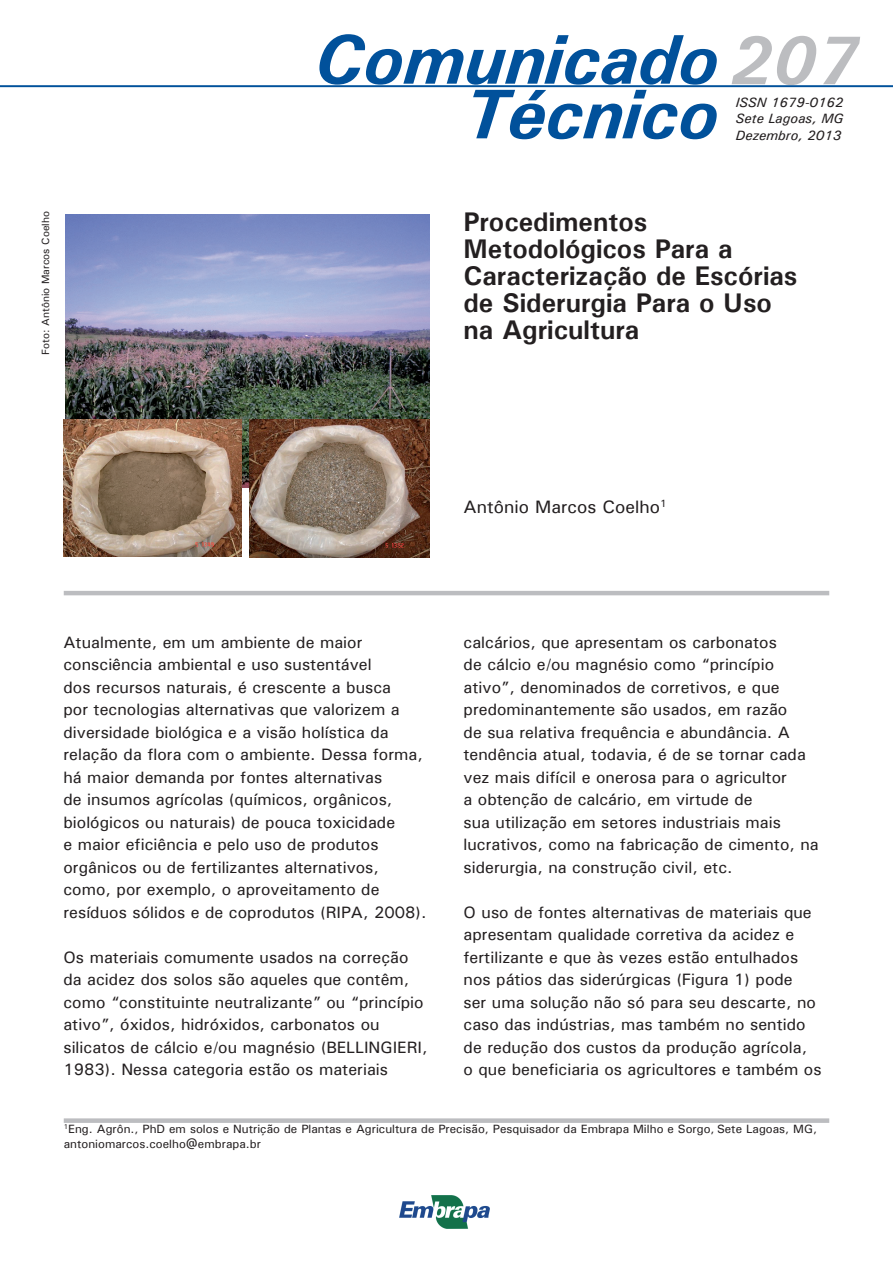
<style>
.page{position:relative;width:893px;height:1263px;background:#fff}
.page>*{position:absolute;margin:0;border:0;box-sizing:border-box;transform-origin:0 0}
.t1{font:italic 700 70.5px "Univers";color:#01519b}
.t2{font:700 27px/27px "Univers";color:#231f20}
.t3{font:18px "Univers";color:#231f20}
.t4{font:16.5px/22.5px "Univers";color:#231f20}
.t5{font:italic 13.5px/16.5px "Univers";color:#231f20;text-align:justify}
.t6{font:12px/14.4px "Univers";color:#231f20}
.t7{font:10.5px "Univers";color:#231f20}
.s1{font-size:69px;color:#bcbdc0}
</style>
<div class="page">
<hr style="left:64px;top:591px;width:765px;height:4px;background:#bcbdc0">
<div style="left:64px;top:1118px;width:765px;height:5px;background:#bcbdc0"></div>
<img style="left:400px;top:1196px;width:90px;height:33px">
<hr style="left:0;top:85px;width:893px;height:2px;background:#01519b">
<img style="left:65px;top:214px;width:364px;height:273px">
<img style="left:63px;top:419px;width:179px;height:137px">
<img style="left:249px;top:419px;width:180px;height:139px">
<p class="t7" style="left:39px;top:355px;width:145px;rotate:-90deg">Foto: Antônio Marcos Coelho</p>
<h1 class="t1" style="left:314px;top:15px;width:546px">Comunicado<span class="s1">207</span></h1>
<p class="t5" style="left:736px;top:94px;width:109px">ISSN 1679-0162<br>Sete Lagoas, MG Dezembro, 2013</p>
<h1 class="t1" style="left:464px;top:69px;width:256px">Técnico</h1>
<h2 class="t2" style="left:464px;top:208px;width:335px">Procedimentos<br>Metodológicos Para a<br>Caracterização de Escórias de Siderurgia Para o Uso na Agricultura</h2>
<p class="t3" style="left:464px;top:495px;width:205px">Antônio Marcos Coelho<sup>1</sup></p>
<p class="t4" style="left:63px;top:630px;width:365px">Atualmente, em um ambiente de maior consciência ambiental e uso sustentável<br>dos recursos naturais, é crescente a busca<br>por tecnologias alternativas que valorizem a diversidade biológica e a visão holística da relação da flora com o ambiente. Dessa forma, há maior demanda por fontes alternativas<br>de insumos agrícolas (químicos, orgânicos, biológicos ou naturais) de pouca toxicidade<br>e maior eficiência e pelo uso de produtos orgânicos ou de fertilizantes alternativos, como, por exemplo, o aproveitamento de resíduos sólidos e de coprodutos (RIPA, 2008).</p>
<p class="t4" style="left:63px;top:945px;width:366px">Os materiais comumente usados na correção da acidez dos solos são aqueles que contêm, como “constituinte neutralizante” ou “princípio ativo”, óxidos, hidróxidos, carbonatos ou silicatos de cálcio e/ou magnésio (BELLINGIERI, 1983). Nessa categoria estão os materiais</p>
<p class="t4" style="left:463px;top:630px;width:357px">calcários, que apresentam os carbonatos<br>de cálcio e/ou magnésio como “princípio ativo”, denominados de corretivos, e que predominantemente são usados, em razão<br>de sua relativa frequência e abundância. A tendência atual, todavia, é de se tornar cada vez mais difícil e onerosa para o agricultor<br>a obtenção de calcário, em virtude de<br>sua utilização em setores industriais mais lucrativos, como na fabricação de cimento, na siderurgia, na construção civil, etc.</p>
<p class="t4" style="left:463px;top:901px;width:360px">O uso de fontes alternativas de materiais que apresentam qualidade corretiva da acidez e fertilizante e que às vezes estão entulhados nos pátios das siderúrgicas (Figura 1) pode<br>ser uma solução não só para seu descarte, no caso das indústrias, mas também no sentido de redução dos custos da produção agrícola,<br>o que beneficiaria os agricultores e também os</p>
<p class="t6" style="left:64px;top:1121px;width:755px"><sup>1</sup>Eng. Agrôn., PhD em solos e Nutrição de Plantas e Agricultura de Precisão, Pesquisador da Embrapa Milho e Sorgo, Sete Lagoas, MG, antoniomarcos.coelho@embrapa.br</p>
</div>
